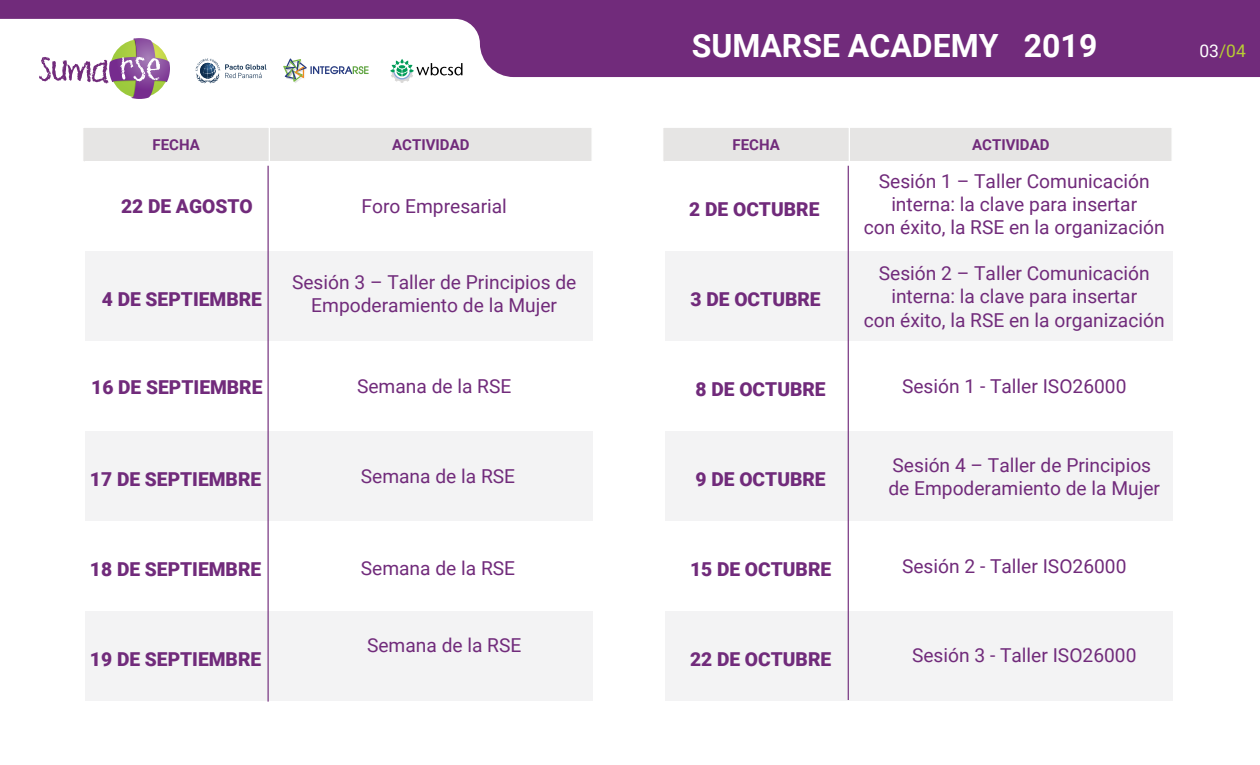
<style>
.page{position:relative;width:1260px;height:765px;background:#fff}
.page>*{position:absolute;margin:0;border:0;box-sizing:border-box;transform-origin:0 0}
.t1{font:700 32px "Roboto";color:#fff}
.t2{font:19.25px/23px "Roboto";color:#712b7b;text-align:center}
.t3{font:900 19.25px "Roboto";color:#712b7b}
.t4{font:17.5px "Roboto";color:#b8ce33}
.t5{font:700 15px "Roboto";color:#712b7b}
.s1{color:#fff}
</style>
<div class="page">
<svg style="left:0;top:0;width:1260px;height:77px;fill:#712b7b"></svg>
<svg style="left:39px;top:38px;width:131px;height:61px"></svg>
<svg style="left:283px;top:58px;width:86px;height:25px"></svg>
<svg style="left:390px;top:59px;width:73px;height:24px"></svg>
<svg style="left:196px;top:58px;width:70px;height:25px"></svg>
<div style="left:268px;top:127px;width:325px;height:36px;background:#e6e5e4;border:1px solid #fff"></div>
<div style="left:82px;top:127px;width:188px;height:36px;background:#e6e5e4;border:1px solid #fff"></div>
<div style="left:85px;top:162px;width:508px;height:89px;background:#fff"></div>
<div style="left:85px;top:252px;width:508px;height:89px;background:#f3f3f4"></div>
<div style="left:85px;top:432px;width:508px;height:89px;background:#f3f3f4"></div>
<div style="left:85px;top:612px;width:508px;height:89px;background:#f3f3f4"></div>
<div style="left:848px;top:127px;width:325px;height:36px;background:#e6e5e4;border:1px solid #fff"></div>
<div style="left:662px;top:127px;width:188px;height:36px;background:#e6e5e4;border:1px solid #fff"></div>
<div style="left:665px;top:162px;width:508px;height:89px;background:#fff"></div>
<div style="left:665px;top:252px;width:508px;height:89px;background:#f3f3f4"></div>
<div style="left:665px;top:432px;width:508px;height:89px;background:#f3f3f4"></div>
<div style="left:665px;top:612px;width:508px;height:89px;background:#f3f3f4"></div>
<hr style="left:268px;top:166px;width:1px;height:536px;background:#712b7b">
<hr style="left:848px;top:166px;width:1px;height:534px;background:#712b7b">
<h1 class="t1" style="left:692px;top:23px;width:407px">SUMARSE ACADEMY 2019</h1>
<p class="t4" style="left:1199px;top:39px;width:48px"><span class="s1">03</span>/04</p>
<p class="t5" style="left:153px;top:135px;width:49px">FECHA</p>
<p class="t5" style="left:392px;top:135px;width:79px">ACTIVIDAD</p>
<p class="t5" style="left:733px;top:135px;width:49px">FECHA</p>
<p class="t5" style="left:972px;top:135px;width:79px">ACTIVIDAD</p>
<p class="t3" style="left:121px;top:193px;width:133px">22 DE AGOSTO</p>
<p class="t2" style="left:361px;top:194px;width:147px">Foro Empresarial</p>
<p class="t3" style="left:689px;top:195px;width:132px">2 DE OCTUBRE</p>
<p class="t2" style="left:864px;top:169px;width:302px">Sesión 1 – Taller Comunicación interna: la clave para insertar<br>con éxito, la RSE en la organización</p>
<p class="t3" style="left:102px;top:285px;width:162px">4 DE SEPTIEMBRE</p>
<p class="t2" style="left:292px;top:270px;width:286px">Sesión 3 – Taller de Principios de<br>Empoderamiento de la Mujer</p>
<p class="t3" style="left:691px;top:285px;width:132px">3 DE OCTUBRE</p>
<p class="t2" style="left:864px;top:261px;width:302px">Sesión 2 – Taller Comunicación interna: la clave para insertar<br>con éxito, la RSE en la organización</p>
<p class="t3" style="left:91px;top:374px;width:173px">16 DE SEPTIEMBRE</p>
<p class="t2" style="left:357px;top:374px;width:156px">Semana de la RSE</p>
<p class="t3" style="left:696px;top:375px;width:132px">8 DE OCTUBRE</p>
<p class="t2" style="left:902px;top:374px;width:226px">Sesión 1 - Taller ISO26000</p>
<p class="t3" style="left:90px;top:465px;width:173px">17 DE SEPTIEMBRE</p>
<p class="t2" style="left:361px;top:464px;width:156px">Semana de la RSE</p>
<p class="t3" style="left:696px;top:465px;width:132px">9 DE OCTUBRE</p>
<p class="t2" style="left:888px;top:453px;width:273px;text-align:left">Sesión 4 – Taller de Principios de Empoderamiento de la Mujer</p>
<p class="t3" style="left:90px;top:555px;width:173px">18 DE SEPTIEMBRE</p>
<p class="t2" style="left:361px;top:556px;width:156px">Semana de la RSE</p>
<p class="t3" style="left:690px;top:555px;width:143px">15 DE OCTUBRE</p>
<p class="t2" style="left:902px;top:554px;width:226px">Sesión 2 - Taller ISO26000</p>
<p class="t3" style="left:90px;top:645px;width:173px">19 DE SEPTIEMBRE</p>
<p class="t2" style="left:367px;top:633px;width:156px">Semana de la RSE</p>
<p class="t3" style="left:690px;top:645px;width:143px">22 DE OCTUBRE</p>
<p class="t2" style="left:912px;top:643px;width:226px">Sesión 3 - Taller ISO26000</p>
</div>
